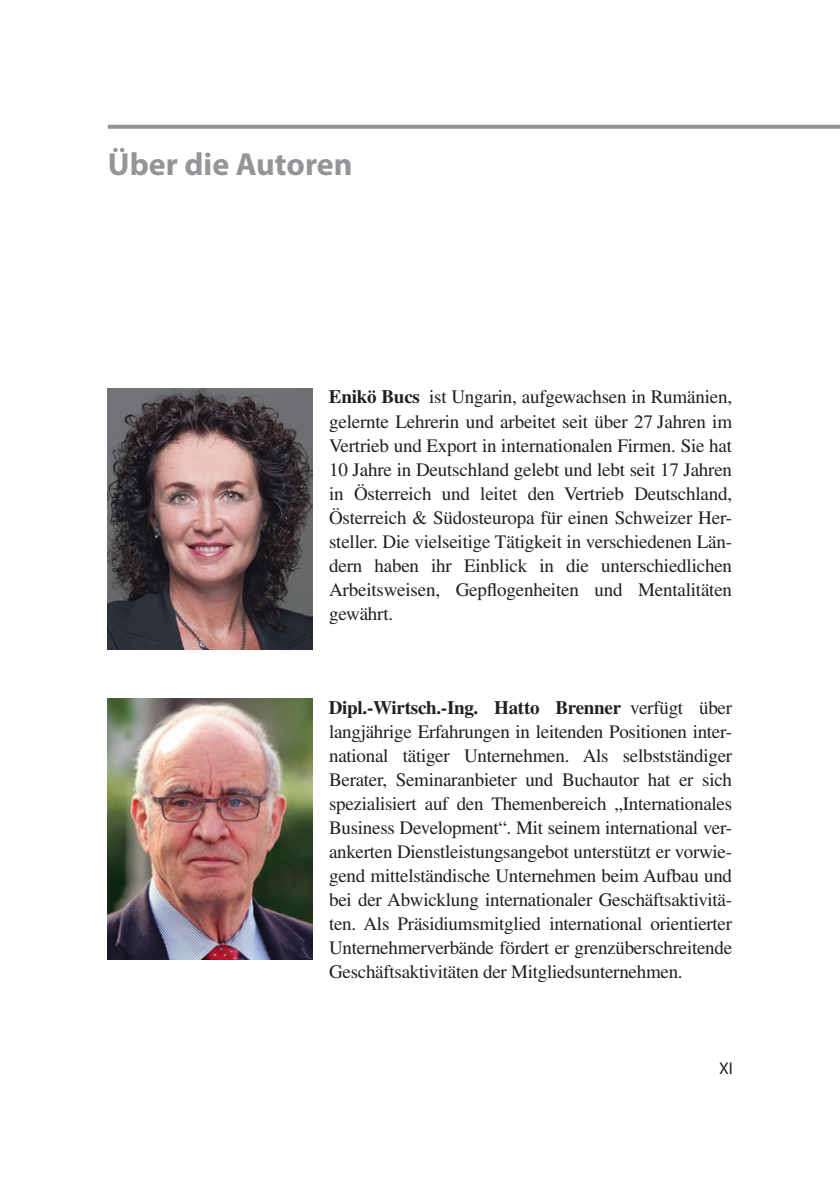
<style>
.page{position:relative;width:840px;height:1191px;background:#fff}
.page>*{position:absolute;margin:0;border:0;box-sizing:border-box;transform-origin:0 0}
.t1{font:700 32px "Yhcpsd Yksblm Lyyjjg Lglftd Pwhnhh Myriad Pro";color:#939598}
.t2{font:19px/24px "Krxtlg Qbknvk Jvnxwx Bgkfnn Dcvxxw Times";letter-spacing:-.015em;color:#231f20;text-align:justify}
.t3{font:700 19px "Nbmpjb Lnlnbj Kbknpb Rjxvst Fblkbb Times";letter-spacing:-.015em;color:#231f20}
.t4{font:17px "Hdmkjh Ywkrmd Dggcgh Ttypwk Jrftpn Myriad Pro";color:#231f20}
.s1{font-family:"Nbmpjb Lnlnbj Kbknpb Rjxvst Fblkbb Times";font-weight:700}
.s2{font-family:"Krxtlg Qbknvk Jvnxwx Bgkfnn Dcvxxw Times";font-weight:400}
</style>
<div class="page">
<img style="left:108px;top:388px;width:204px;height:261px">
<img style="left:108px;top:698px;width:204px;height:261px">
<svg style="left:108px;top:125px;width:731px;height:4px;fill:#939598"></svg>
<h1 class="t1" style="left:108px;top:143px;width:246px">Über die Autoren</h1>
<p class="t2" style="left:329px;top:385px;width:404px"><span class="s1">Enikö Bucs</span> ist Ungarin, aufgewachsen in Rumänien, gelernte Lehrerin und arbeitet seit über 27 Jahren im Vertrieb und Export in internationalen Firmen. Sie hat 10 Jahre in Deutschland gelebt und lebt seit 17 Jahren in Österreich und leitet den Vertrieb Deutschland, Österreich &amp; Südosteuropa für einen Schweizer Her&shy;steller. Die vielseitige Tätigkeit in verschiedenen Län&shy;dern haben ihr Einblick in die unterschiedlichen Arbeitsweisen, Gepflogenheiten und Mentalitäten gewährt.</p>
<p class="t3" style="left:328px;top:696px;width:404px">Dipl.-Wirtsch.-Ing. Hatto Brenner <span class="s2">verfügt über</span></p>
<p class="t2" style="left:329px;top:719px;width:404px">langjährige Erfahrungen in leitenden Positionen inter&shy;national tätiger Unternehmen. Als selbstständiger Berater, Seminaranbieter und Buchautor hat er sich spezialisiert auf den Themenbereich „Internationales Business Development“. Mit seinem international ver&shy;ankerten Dienstleistungsangebot unterstützt er vorwie&shy;gend mittelständische Unternehmen beim Aufbau und bei der Abwicklung internationaler Geschäftsaktivitä&shy;ten. Als Präsidiumsmitglied international orientierter Unternehmerverbände fördert er grenzüberschreitende Geschäftsaktivitäten der Mitgliedsunternehmen.</p>
<p class="t4" style="left:718px;top:1058px;width:15px">XI</p>
</div>
